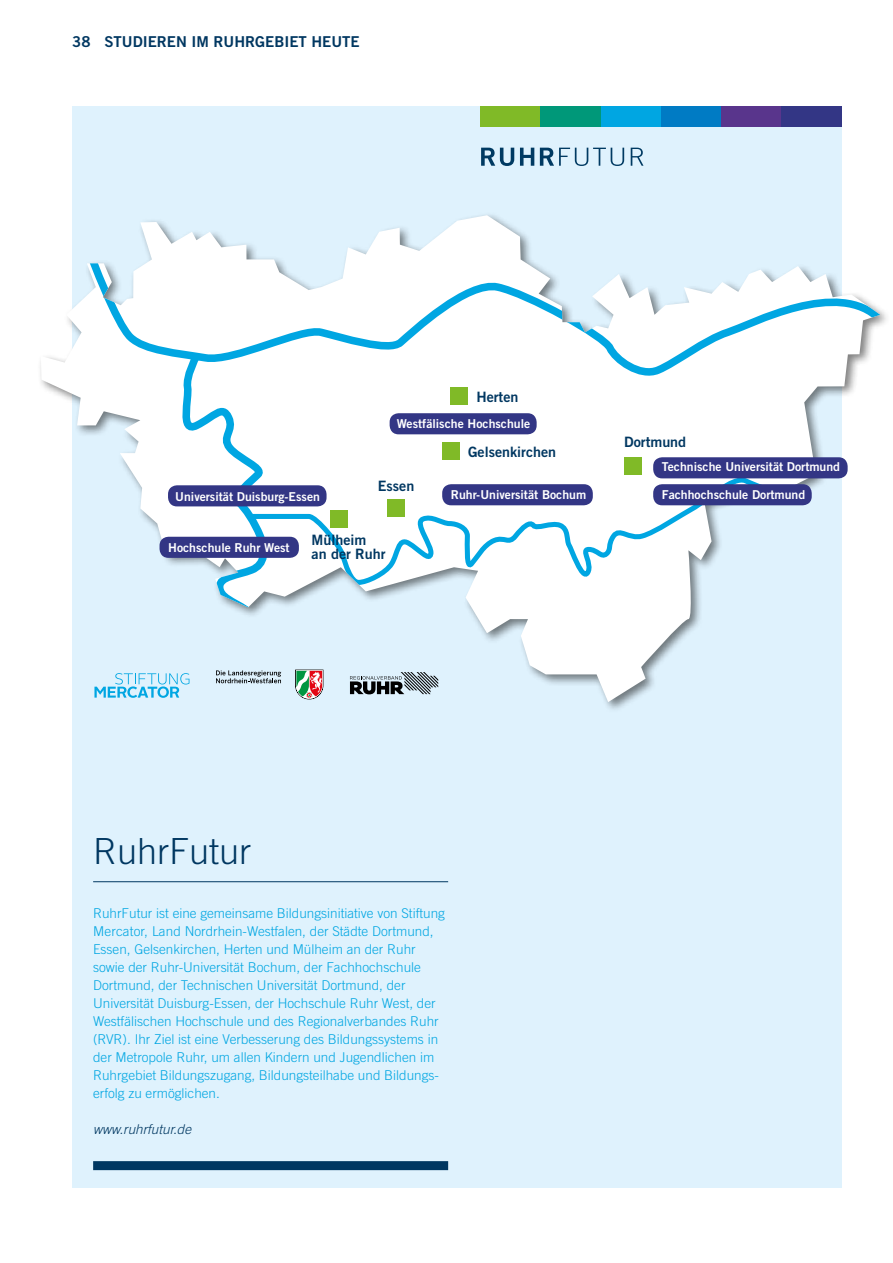
<style>
.page{position:relative;width:893px;height:1263px;background:#fff}
.page>*{position:absolute;margin:0;border:0;box-sizing:border-box;transform-origin:0 0}
.t1{font:300 36px "Trade Gothic";color:#003761}
.t2{font:15px "Trade Gothic Bold Two";color:#003761}
.t3{font:14.25px/14.2px "Trade Gothic Bold Two";color:#003761}
.t4{font:300 13.5px/18px "Trade Gothic";color:#00a6e2}
.t5{font:italic 300 13.5px "Trade Gothic";color:#003761}
.t6{font:12.3px "Trade Gothic Bold Two";color:#fff}
</style>
<div class="page">
<div style="left:72px;top:106px;width:770px;height:1082px;background:#dff2fd"></div>
<div style="left:93px;top:1161px;width:355px;height:9px;background:#003761"></div>
<hr style="left:93px;top:881px;width:355px;height:1px;background:#003761">
<svg style="left:481px;top:148px;width:162px;height:18px"></svg>
<div style="left:480px;top:106px;width:61px;height:20px;background:#80ba27"></div>
<div style="left:541px;top:106px;width:60px;height:20px;background:#009879"></div>
<div style="left:601px;top:106px;width:60px;height:20px;background:#00a6e2"></div>
<div style="left:661px;top:106px;width:60px;height:20px;background:#007bc4"></div>
<div style="left:721px;top:106px;width:61px;height:20px;background:#59358c"></div>
<div style="left:782px;top:106px;width:60px;height:20px;background:#333685"></div>
<div style="left:37px;top:212px;width:854px;height:501px;background:#000;opacity:.5"></div>
<svg style="left:41px;top:215px;width:839px;height:487px"></svg>
<svg style="left:83px;top:247px;width:797px;height:131px"></svg>
<svg style="left:179px;top:350px;width:97px;height:296px"></svg>
<svg style="left:247px;top:463px;width:587px;height:124px"></svg>
<div style="left:624px;top:457px;width:18px;height:18px;background:#80ba27"></div>
<div style="left:451px;top:388px;width:17px;height:17px;background:#80ba27"></div>
<div style="left:387px;top:499px;width:18px;height:18px;background:#80ba27"></div>
<div style="left:330px;top:511px;width:17px;height:17px;background:#80ba27"></div>
<div style="left:442px;top:442px;width:18px;height:18px;background:#80ba27"></div>
<div style="left:442px;top:484px;width:151px;height:21px;background:#333685;border-radius:9px"></div>
<div style="left:160px;top:537px;width:139px;height:21px;background:#333685;border-radius:9px"></div>
<div style="left:653px;top:457px;width:195px;height:21px;background:#333685;border-radius:9px"></div>
<div style="left:653px;top:484px;width:159px;height:21px;background:#333685;border-radius:9px"></div>
<div style="left:168px;top:485px;width:159px;height:21px;background:#333685;border-radius:9px"></div>
<div style="left:390px;top:413px;width:147px;height:21px;background:#333685;border-radius:9px"></div>
<svg style="left:94px;top:673px;width:95px;height:25px"></svg>
<svg style="left:216px;top:670px;width:65px;height:13px"></svg>
<svg style="left:295px;top:670px;width:28px;height:29px"></svg>
<svg style="left:350px;top:672px;width:88px;height:22px"></svg>
<p class="t2" style="left:72px;top:32px;width:289px">38 STUDIEREN IM RUHRGEBIET HEUTE</p>
<p class="t3" style="left:476px;top:389px;width:44px">Herten</p>
<p class="t6" style="left:397px;top:416px;width:135px">Westfälische Hochschule</p>
<p class="t3" style="left:624px;top:435px;width:63px">Dortmund</p>
<p class="t3" style="left:468px;top:444px;width:90px">Gelsenkirchen</p>
<p class="t6" style="left:451px;top:487px;width:137px">Ruhr-Universität Bochum</p>
<p class="t6" style="left:662px;top:459px;width:180px">Technische Universität Dortmund</p>
<p class="t3" style="left:378px;top:478px;width:38px">Essen</p>
<p class="t6" style="left:175px;top:489px;width:146px">Universität Duisburg-Essen</p>
<p class="t6" style="left:662px;top:487px;width:145px">Fachhochschule Dortmund</p>
<p class="t6" style="left:168px;top:540px;width:123px">Hochschule Ruhr West</p>
<p class="t3" style="left:312px;top:533px;width:75px">Mülheim<br>an der Ruhr</p>
<h1 class="t1" style="left:93px;top:830px;width:160px">RuhrFutur</h1>
<p class="t4" style="left:93px;top:904px;width:353px">RuhrFutur ist eine gemeinsame Bildungsinitiative von Stiftung Mercator, Land Nordrhein-Westfalen, der Städte Dortmund, Essen, Gelsenkirchen, Herten und Mülheim an der Ruhr sowie der Ruhr-Universität Bochum, der Fachhochschule Dortmund, der Technischen Universität Dortmund, der Universität Duisburg-Essen, der Hochschule Ruhr West, der Westfälischen Hochschule und des Regionalverbandes Ruhr (RVR). Ihr Ziel ist eine Verbesserung des Bildungssystems in der Metropole Ruhr, um allen Kindern und Jugendlichen im Ruhrgebiet Bildungszugang, Bildungsteilhabe und Bildungs&shy;erfolg zu ermöglichen.</p>
<p class="t5" style="left:93px;top:1121px;width:100px">www.ruhrfutur.de</p>
</div>
